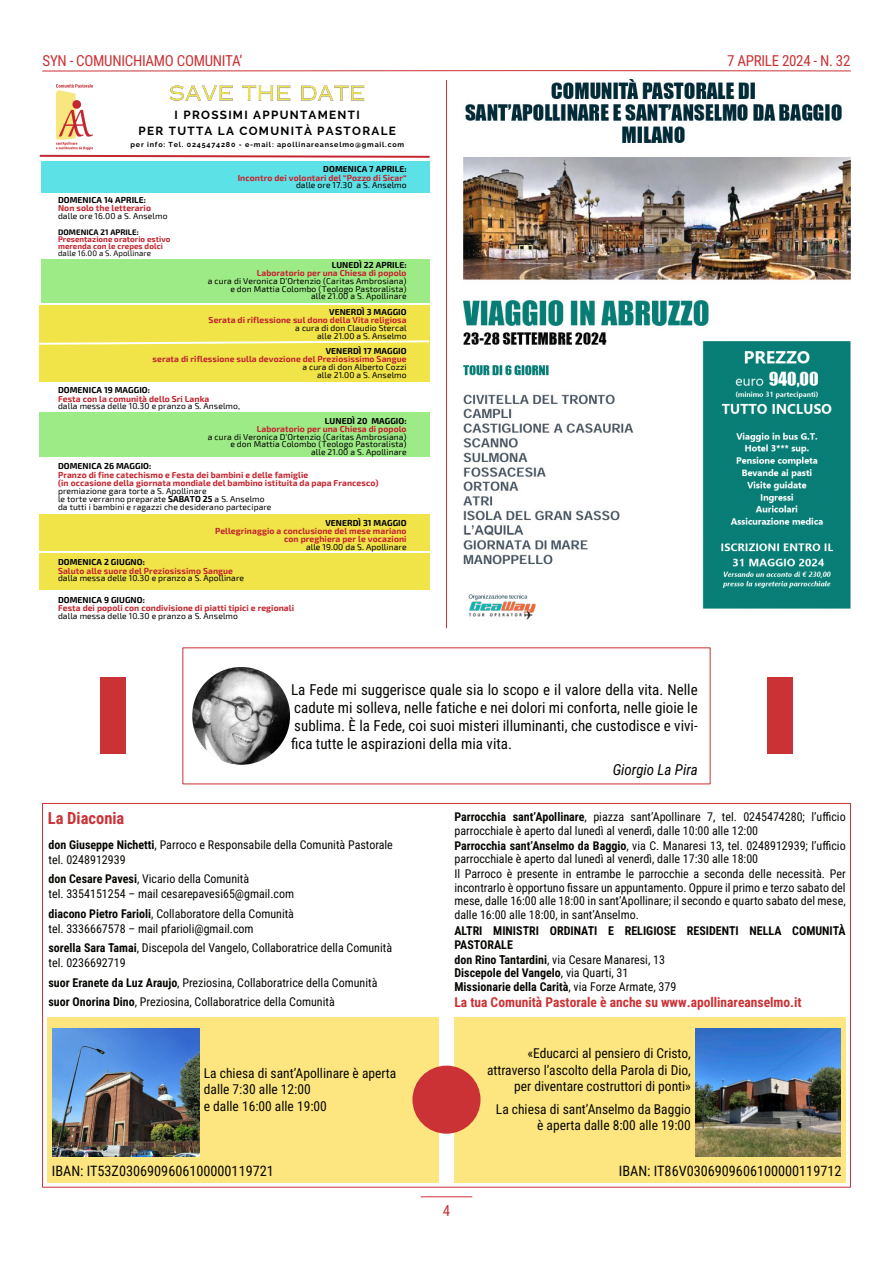
<style>
.page{position:relative;width:893px;height:1263px;background:#fff}
.page>*{position:absolute;margin:0;border:0;box-sizing:border-box;transform-origin:0 0}
.t1{font:700 16.5px "Roboto Condensed";color:#cb3236}
.t2{font:15px/18px "Roboto Condensed";color:#080704;text-align:justify}
.t3{font:15px "Roboto Condensed";letter-spacing:-.02em;color:#cb3236}
.t4{font:italic 15px "Roboto Condensed";color:#080704}
.t5{font:14.25px "Roboto Condensed";color:#080704}
.t6{font:13.5px/16.5px "Roboto Condensed";color:#080704;text-align:right}
.t7{font:700 13.5px "Roboto Condensed";color:#cb3236}
.t8{font:12px/13.5px "Roboto Condensed";color:#080704}
.t9{font:700 12px/13.5px "Roboto Condensed";color:#080704}
.t10{font:700 11.7px/16.5px "Raleway";letter-spacing:.11em;color:#000;text-align:center}
.t11{font:8.55px/7.8px "Exo 2";letter-spacing:.01em;color:#000;text-align:right}
.t12{font:700 8.55px/8.2px "Exo 2";letter-spacing:.01em;color:#c4252f}
.t13{font:700 8.55px "Exo 2";letter-spacing:.01em;color:#000}
.t14{font:700 7.8px/7.2px "Exo 2";letter-spacing:.01em;color:#c4252f}
.t15{font:7.8px "Exo 2";letter-spacing:.01em;color:#000}
.t16{font:700 7.8px "Exo 2";letter-spacing:.01em;color:#000}
.t17{font:700 7.2px "Raleway";letter-spacing:.11em;color:#000}
.s1{font-weight:700}
.s2{font-weight:400}
</style>
<div class="page">
<svg style="left:42px;top:70px;width:809px;height:2px;background:#e49799"></svg>
<hr style="left:421px;top:1196px;width:51px;height:1px;background:#cb3236">
<div style="left:42px;top:803px;width:809px;height:385px;background:#fff;border:1px solid #cb3236"></div>
<div style="left:47px;top:1017px;width:392px;height:165px;background:#fde67f"></div>
<div style="left:454px;top:1017px;width:392px;height:165px;background:#fde67f"></div>
<img style="left:53px;top:1028px;width:147px;height:128px">
<img style="left:695px;top:1028px;width:145px;height:128px">
<div style="left:412px;top:1066px;width:68px;height:68px;background:#cb3236;border-radius:50%"></div>
<hr style="left:446px;top:80px;width:1px;height:548px;background:#cb3236">
<div style="left:100px;top:678px;width:26px;height:76px;background:#cb3236"></div>
<div style="left:767px;top:678px;width:25px;height:76px;background:#cb3236"></div>
<img style="left:462px;top:79px;width:389px;height:541px">
<img style="left:192px;top:667px;width:98px;height:98px;border-radius:50%">
<img style="left:57px;top:85px;width:36px;height:64px">
<img style="left:169px;top:85px;width:196px;height:16px">
<div style="left:41px;top:259px;width:389px;height:44px;background:#9deb86"></div>
<div style="left:40px;top:305px;width:390px;height:77px;background:#f0e448"></div>
<div style="left:40px;top:412px;width:390px;height:45px;background:#9deb86"></div>
<div style="left:40px;top:514px;width:390px;height:37px;background:#f0e448"></div>
<svg style="left:40px;top:340px;width:390px;height:5px"></svg>
<div style="left:41px;top:161px;width:389px;height:32px;background:#5ce1e6"></div>
<div style="left:40px;top:553px;width:390px;height:37px;background:#f0e448"></div>
<svg style="left:40px;top:154px;width:390px;height:4px"></svg>
<p class="t3" style="left:43px;top:54px;width:201px">SYN - COMUNICHIAMO COMUNITA’</p>
<p class="t3" style="left:727px;top:54px;width:125px">7 APRILE 2024 - N. 32</p>
<p class="t10" style="left:139px;top:106px;width:259px">I PROSSIMI APPUNTAMENTI<br>PER TUTTA LA COMUNITÀ PASTORALE</p>
<p class="t17" style="left:131px;top:141px;width:275px">per info: Tel. 0245474280 - e-mail: apollinareanselmo@gmail.com</p>
<p class="t13" style="left:323px;top:164px;width:85px">DOMENICA 7 APRILE:</p>
<p class="t12" style="left:238px;top:173px;width:170px">Incontro dei volontari del “Pozzo di Sicar“</p>
<p class="t11" style="left:296px;top:181px;width:112px">dalle ore 17.30 a S. Anselmo</p>
<p class="t13" style="left:58px;top:195px;width:90px">DOMENICA 14 APRILE:</p>
<p class="t12" style="left:58px;top:204px;width:94px">Non solo the letterario</p>
<p class="t11" style="left:58px;top:212px;width:111px">dalle ore 16.00 a S. Anselmo</p>
<p class="t16" style="left:58px;top:227px;width:82px">DOMENICA 21 APRILE:</p>
<p class="t14" style="left:58px;top:235px;width:114px">Presentazione oratorio estivo merenda con le crepes dolci</p>
<p class="t15" style="left:58px;top:248px;width:94px">dalle 16.00 a S. Apollinare</p>
<p class="t13" style="left:332px;top:259px;width:76px">LUNEDÌ 22 APRILE:</p>
<p class="t12" style="left:257px;top:268px;width:151px">Laboratorio per una Chiesa di popolo</p>
<p class="t11" style="left:208px;top:276px;width:200px">a cura di Veronica D’Ortenzio (Caritas Ambrosiana) e don Mattia Colombo (Teologo Pastoralista)<br>alle 21.00 a S. Apollinare</p>
<p class="t13" style="left:329px;top:306px;width:79px">VENERDÌ 3 MAGGIO</p>
<p class="t12" style="left:209px;top:315px;width:199px">Serata di riflessione sul dono della Vita religiosa</p>
<p class="t11" style="left:295px;top:324px;width:113px">a cura di don Claudio Stercal alle 21.00 a S. Anselmo</p>
<p class="t13" style="left:326px;top:345px;width:82px">VENERDÌ 17 MAGGIO</p>
<p class="t12" style="left:153px;top:355px;width:256px">serata di riflessione sulla devozione del Preziosissimo Sangue</p>
<p class="t11" style="left:302px;top:363px;width:106px">a cura di don Alberto Cozzi alle 21.00 a S. Anselmo</p>
<p class="t13" style="left:58px;top:385px;width:94px">DOMENICA 19 MAGGIO:</p>
<p class="t12" style="left:58px;top:394px;width:153px">Festa con la comunità dello Sri Lanka</p>
<p class="t11" style="left:58px;top:402px;width:183px">dalla messa delle 10.30 e pranzo a S. Anselmo,</p>
<p class="t13" style="left:325px;top:415px;width:83px">LUNEDÌ 20 MAGGIO:</p>
<p class="t12" style="left:257px;top:424px;width:151px">Laboratorio per una Chiesa di popolo</p>
<p class="t11" style="left:208px;top:432px;width:200px">a cura di Veronica D’Ortenzio (Caritas Ambrosiana) e don Mattia Colombo (Teologo Pastoralista)<br>alle 21.00 a S. Apollinare</p>
<p class="t13" style="left:58px;top:461px;width:95px">DOMENICA 26 MAGGIO:</p>
<p class="t12" style="left:58px;top:470px;width:322px">Pranzo di fine catechismo e Festa dei bambini e delle famiglie<br>(in occasione della giornata mondiale del bambino istituita da papa Francesco)</p>
<p class="t11" style="left:58px;top:486px;width:215px;text-align:left">premiazione gara torte a S. Apollinare<br>le torte verranno preparate <span class="s1">SABATO 25</span> a S. Anselmo da tutti i bambini e ragazzi che desiderano partecipare</p>
<p class="t13" style="left:325px;top:517px;width:83px">VENERDÌ 31 MAGGIO</p>
<p class="t12" style="left:215px;top:526px;width:193px;text-align:right">Pellegrinaggio a conclusione del mese mariano con preghiera per le vocazioni</p>
<p class="t11" style="left:306px;top:543px;width:102px">alle 19.00 da S. Apollinare</p>
<p class="t13" style="left:58px;top:557px;width:88px">DOMENICA 2 GIUGNO:</p>
<p class="t12" style="left:58px;top:566px;width:177px">Saluto alle suore del Preziosissimo Sangue</p>
<p class="t11" style="left:58px;top:574px;width:188px">dalla messa delle 10.30 e pranzo a S. Apollinare</p>
<p class="t13" style="left:58px;top:594px;width:88px">DOMENICA 9 GIUGNO:</p>
<p class="t12" style="left:58px;top:604px;width:238px">Festa dei popoli con condivisione di piatti tipici e regionali</p>
<p class="t11" style="left:58px;top:612px;width:181px">dalla messa delle 10.30 e pranzo a S. Anselmo</p>
<p class="t2" style="left:291px;top:682px;width:408px">La Fede mi suggerisce quale sia lo scopo e il valore della vita. Nelle cadute mi solleva, nelle fatiche e nei dolori mi conforta, nelle gioie le sublima. È la Fede, coi suoi misteri illuminanti, che custodisce e vivi&shy;fica tutte le aspirazioni della mia vita.</p>
<p class="t4" style="left:613px;top:764px;width:87px">Giorgio La Pira</p>
<h1 class="t1" style="left:48px;top:812px;width:78px">La Diaconia</h1>
<p class="t8" style="left:454px;top:811px;width:393px"><span class="s1">Parrocchia sant’Apollinare</span>, piazza sant’Apollinare 7, tel. 0245474280; l’ufficio parrocchiale è aperto dal lunedì al venerdì, dalle 10:00 alle 12:00</p>
<p class="t8" style="left:454px;top:840px;width:393px"><span class="s1">Parrocchia sant’Anselmo da Baggio</span>, via C. Manaresi 13, tel. 0248912939; l’ufficio parrocchiale è aperto dal lunedì al venerdì, dalle 17:30 alle 18:00</p>
<p class="t8" style="left:454px;top:868px;width:393px;text-align:justify">Il Parroco è presente in entrambe le parrocchie a seconda delle necessità. Per incontrarlo è opportuno fissare un appuntamento. Oppure il primo e terzo sabato del mese, dalle 16:00 alle 18:00 in sant’Apollinare; il secondo e quarto sabato del mese, dalle 16:00 alle 18:00, in sant’Anselmo.</p>
<p class="t9" style="left:454px;top:925px;width:393px">ALTRI MINISTRI ORDINATI E RELIGIOSE RESIDENTI NELLA COMUNITÀ<br>PASTORALE</p>
<p class="t9" style="left:454px;top:954px;width:223px">don Rino Tantardini<span class="s2">, via Cesare Manaresi, 13<br></span>Discepole del Vangelo<span class="s2">, via Quarti, 31<br></span>Missionarie della Carità<span class="s2">, via Forze Armate, 379</span></p>
<p class="t8" style="left:49px;top:838px;width:346px;line-height:15px"><span class="s1">don Giuseppe Nichetti</span>, Parroco e Responsabile della Comunità Pastorale tel. 0248912939</p>
<p class="t8" style="left:49px;top:872px;width:247px;line-height:15px"><span class="s1">don Cesare Pavesi</span>, Vicario della Comunità<br>tel. 3354151254 – mail cesarepavesi65@gmail.com</p>
<p class="t8" style="left:49px;top:907px;width:247px;line-height:15px"><span class="s1">diacono Pietro Farioli</span>, Collaboratore della Comunità tel. 3336667578 – mail pfarioli@gmail.com</p>
<p class="t8" style="left:49px;top:941px;width:345px;line-height:15px"><span class="s1">sorella Sara Tamai</span>, Discepola del Vangelo, Collaboratrice della Comunità tel. 0236692719</p>
<p class="t8" style="left:49px;top:974px;width:330px;line-height:19.5px"><span class="s1">suor Eranete da Luz Araujo</span>, Preziosina, Collaboratrice della Comunità <span class="s1">suor Onorina Dino</span>, Preziosina, Collaboratrice della Comunità</p>
<p class="t7" style="left:454px;top:997px;width:349px">La tua Comunità Pastorale è anche su www.apollinareanselmo.it</p>
<p class="t6" style="left:204px;top:1066px;width:194px;text-align:left">La chiesa di sant’Apollinare è aperta dalle 7:30 alle 12:00<br>e dalle 16:00 alle 19:00</p>
<p class="t6" style="left:487px;top:1046px;width:205px">«Educarci al pensiero di Cristo, attraverso l’ascolto della Parola di Dio, per diventare costruttori di ponti»</p>
<p class="t6" style="left:496px;top:1102px;width:197px">La chiesa di sant’Anselmo da Baggio è aperta dalle 8:00 alle 19:00</p>
<p class="t5" style="left:52px;top:1165px;width:224px">IBAN: IT53Z0306909606100000119721</p>
<p class="t5" style="left:619px;top:1165px;width:224px">IBAN: IT86V0306909606100000119712</p>
<p class="t3" style="left:443px;top:1204px;width:9px">4</p>
</div>
